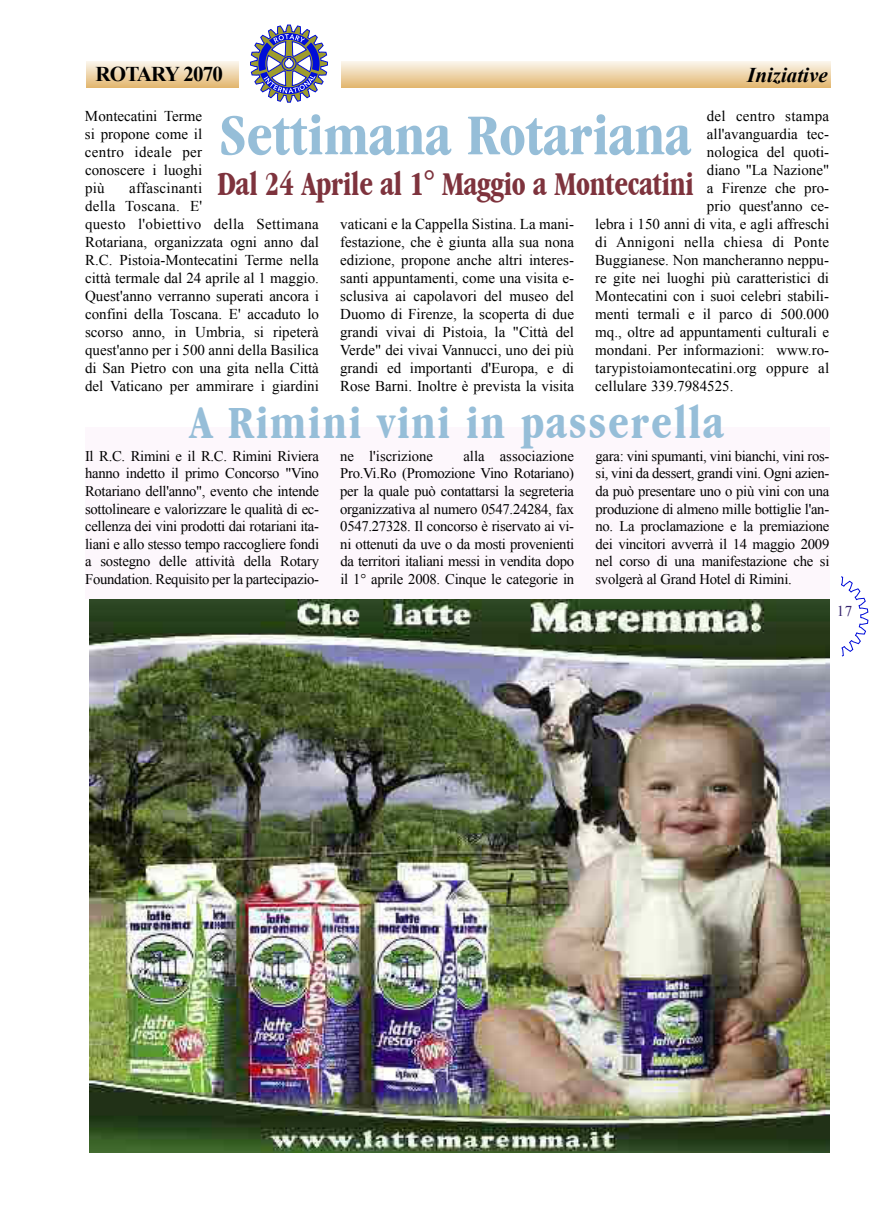
<style>
.page{position:relative;width:893px;height:1212px;background:#fff}
.page>*{position:absolute;margin:0;border:0;box-sizing:border-box;transform-origin:0 0}
.t1{font:700 60px "Garmd ITC Bk Cn BT";color:#96bed8}
.t2{font:700 48px "Garmd ITC Bk Cn BT";letter-spacing:.035em;color:#96bed8}
.t3{font:700 34.65px "Garmd ITC Bk Cn BT";letter-spacing:-.01em;color:#7e333d;scale:.91 1}
.t4{font:700 21px "Times New Roman";letter-spacing:-.04em;color:#000}
.t5{font:italic 700 21px "Times New Roman";color:#000}
.t6{font:15px/18px "Times New Roman";color:#000;text-align:justify}
.t7{font:15px "Times New Roman";letter-spacing:.02em;color:#000}
.t8{font:15px "Times New Roman";color:#35236d}
.t9{font:14.7px/17.7px "Times New Roman";letter-spacing:-.02em;color:#000;text-align:justify}
.t10{font:14.7px "Times New Roman";color:#000}
</style>
<div class="page">
<div style="left:85px;top:427px;width:744px;height:217px;background:#fdf7fc"></div>
<svg style="left:250px;top:25px;width:78px;height:78px"></svg>
<div style="left:87px;top:61px;width:151px;height:26px;background:linear-gradient(to bottom,#fbf6ed,#e4bb77)"></div>
<div style="left:342px;top:61px;width:489px;height:26px;background:linear-gradient(to bottom,#fbf6ed,#e4bb77)"></div>
<svg style="left:841px;top:576px;width:27px;height:80px"></svg>
<img style="left:90px;top:599px;width:739px;height:553px">
<h3 class="t4" style="left:96px;top:62px;width:129px">ROTARY 2070</h3>
<h3 class="t5" style="left:747px;top:63px;width:82px">Iniziative</h3>
<p class="t6" style="left:85px;top:106px;width:119px">Montecatini Terme si propone come il centro ideale per conoscere i luoghi più</p>
<p class="t7" style="left:707px;top:107px;width:124px">del centro stampa</p>
<p class="t6" style="left:707px;top:124px;width:124px">all'avanguardia tec-</p>
<p class="t6" style="left:707px;top:142px;width:124px">nologica del quoti-</p>
<p class="t6" style="left:707px;top:160px;width:124px">diano "La Nazione"</p>
<p class="t6" style="left:707px;top:178px;width:124px">a Firenze che pro-</p>
<p class="t6" style="left:707px;top:196px;width:124px">prio quest'anno ce-</p>
<p class="t6" style="left:595px;top:214px;width:235px">lebra i 150 anni di vita, e agli affreschi</p>
<p class="t6" style="left:595px;top:232px;width:235px">di Annigoni nella chiesa di Ponte</p>
<p class="t6" style="left:595px;top:250px;width:235px">Buggianese. Non mancheranno neppu-</p>
<p class="t6" style="left:595px;top:268px;width:235px">re gite nei luoghi più caratteristici di</p>
<p class="t6" style="left:595px;top:286px;width:235px">Montecatini con i suoi celebri stabili-</p>
<p class="t6" style="left:595px;top:304px;width:235px">menti termali e il parco di 500.000</p>
<p class="t6" style="left:595px;top:322px;width:235px">mq., oltre ad appuntamenti culturali e</p>
<p class="t6" style="left:595px;top:340px;width:235px">mondani. Per informazioni: www.ro-</p>
<p class="t6" style="left:595px;top:358px;width:235px">tarypistoiamontecatini.org oppure al</p>
<p class="t6" style="left:595px;top:376px;width:140px">cellulare 339.7984525.</p>
<h1 class="t1" style="left:220px;top:100px;width:473px">Settimana Rotariana</h1>
<h3 class="t3" style="left:218px;top:164px;width:525px">Dal 24 Aprile al 1° Maggio a Montecatini</h3>
<p class="t6" style="left:85px;top:178px;width:235px;text-align:left;text-indent:44px">affascinanti<br>del la Toscana. E'<br>questo l'obiettivo della Settimana Rotariana, organizzata ogni anno dal R.C. Pistoia-Montecatini Terme nella città termale dal 24 aprile al 1 maggio.<br>Quest'anno verranno superati ancora i confini della Toscana. E' accaduto lo scorso anno, in Umbria, si ripeterà quest'anno per i 500 anni della Basilica di San Pietro con una gita nella Città del Vaticano per ammirare i giardini</p>
<p class="t6" style="left:340px;top:215px;width:235px">vaticani e la Cappella Sistina. La mani&shy;festazione, che è giunta alla sua nona edizione, propone anche altri interes&shy;santi appuntamenti, come una visita e&shy;sclusiva ai capolavori del museo del Duomo di Firenze, la scoperta di due grandi vivai di Pistoia, la "Città del Verde" dei vivai Vannucci, uno dei più grandi ed importanti d'Europa, e di Rose Barni. Inoltre è prevista la visita</p>
<h2 class="t2" style="left:190px;top:395px;width:536px">A Rimini vini in passerella</h2>
<p class="t10" style="left:340px;top:447px;width:94px">ne l'iscrizione</p>
<p class="t9" style="left:85px;top:447px;width:236px">Il R.C. Rimini e il R.C. Rimini Riviera hanno indetto il primo Concorso "Vino Rotariano dell'anno", evento che intende sottolineare e valorizzare le qualità di ec&shy;cellenza dei vini prodotti dai rotariani ita&shy;liani e allo stesso tempo raccogliere fondi a sostegno delle attività della Rotary Foundation. Requisito per la partecipazio-</p>
<p class="t9" style="left:340px;top:447px;width:236px;text-indent:123px">alla associazione Pro.Vi.Ro (Promozione Vino Rotariano) per la quale può contattarsi la segreteria organizzativa al numero 0547.24284, fax 0547.27328. Il concorso è riservato ai vi&shy;ni ottenuti da uve o da mosti provenienti da territori italiani messi in vendita dopo il 1° aprile 2008. Cinque le categorie in</p>
<p class="t9" style="left:595px;top:447px;width:236px">gara: vini spumanti, vini bianchi, vini ros&shy;si, vini da dessert, grandi vini. Ogni azien&shy;da può presentare uno o più vini con una produzione di almeno mille bottiglie l'an&shy;no. La proclamazione e la premiazione dei vincitori avverrà il 14 maggio 2009 nel corso di una manifestazione che si svolgerà al Grand Hotel di Rimini.</p>
<p class="t8" style="left:837px;top:602px;width:17px">17</p>
</div>
